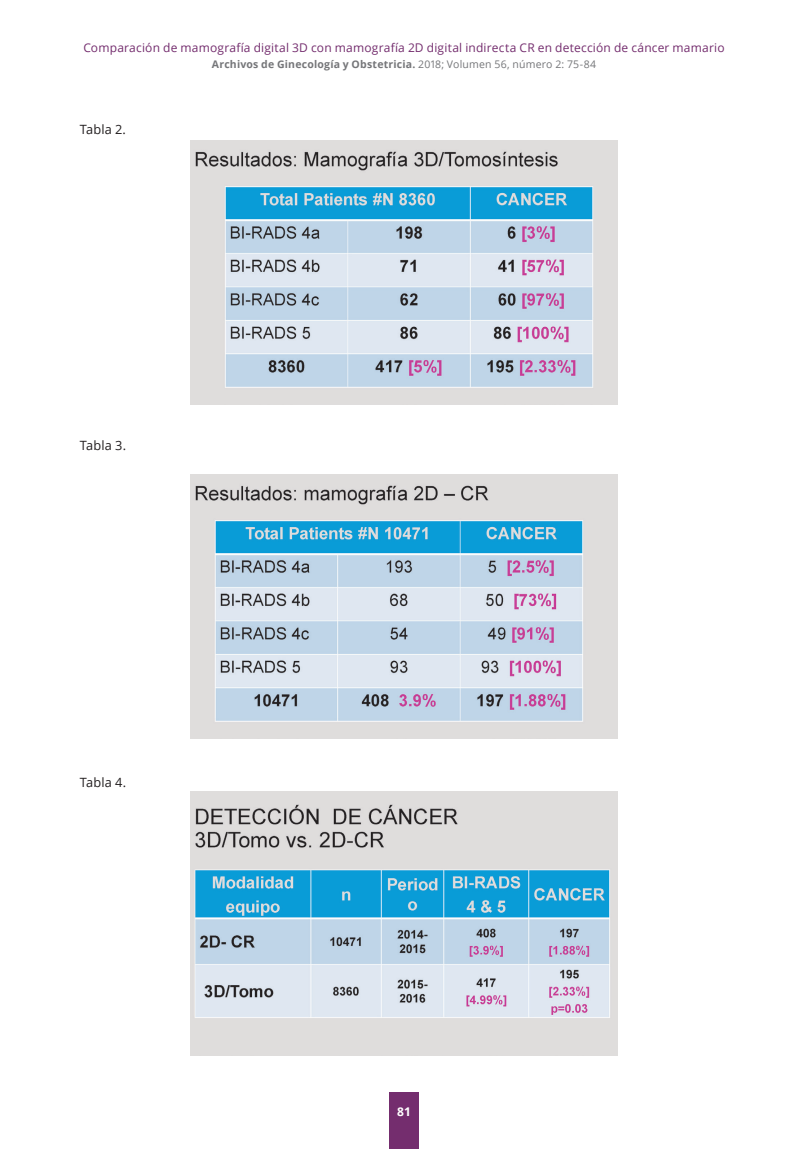
<style>
.page{position:relative;width:808px;height:1149px;background:#fff}
.page>*{position:absolute;margin:0;border:0;box-sizing:border-box;transform-origin:0 0}
.Figura_título{font:12.75px "Open Sans";letter-spacing:.01em;color:#231f20}
.t1{font:12px "Open Sans";letter-spacing:.015em;color:#742d6e}
.t2{font:700 12px "Open Sans";color:#fff}
.t3{font:700 10.5px "Open Sans";letter-spacing:.02em;color:#757679}
.s1{font-weight:400}
</style>
<div class="page">
<div style="left:389px;top:1092px;width:30px;height:56px;background:#742d6e"></div>
<img style="left:190px;top:140px;width:428px;height:264px">
<img style="left:190px;top:474px;width:428px;height:264px">
<img style="left:190px;top:791px;width:428px;height:264px">
<p class="t1" style="left:83px;top:39px;width:643px">Comparación de mamografía digital 3D con mamografía 2D digital indirecta CR en detección de cáncer mamario</p>
<p class="t3" style="left:212px;top:56px;width:386px">Archivos de Ginecología y Obstetricia. <span class="s1">2018; Volumen 56, número 2: 75-84</span></p>
<p class="Figura_título" style="left:80px;top:121px;width:48px">Tabla 2.</p>
<p class="Figura_título" style="left:80px;top:436px;width:48px">Tabla 3.</p>
<p class="Figura_título" style="left:80px;top:773px;width:48px">Tabla 4.</p>
<p class="t2" style="left:397px;top:1102px;width:15px">81</p>
</div>
